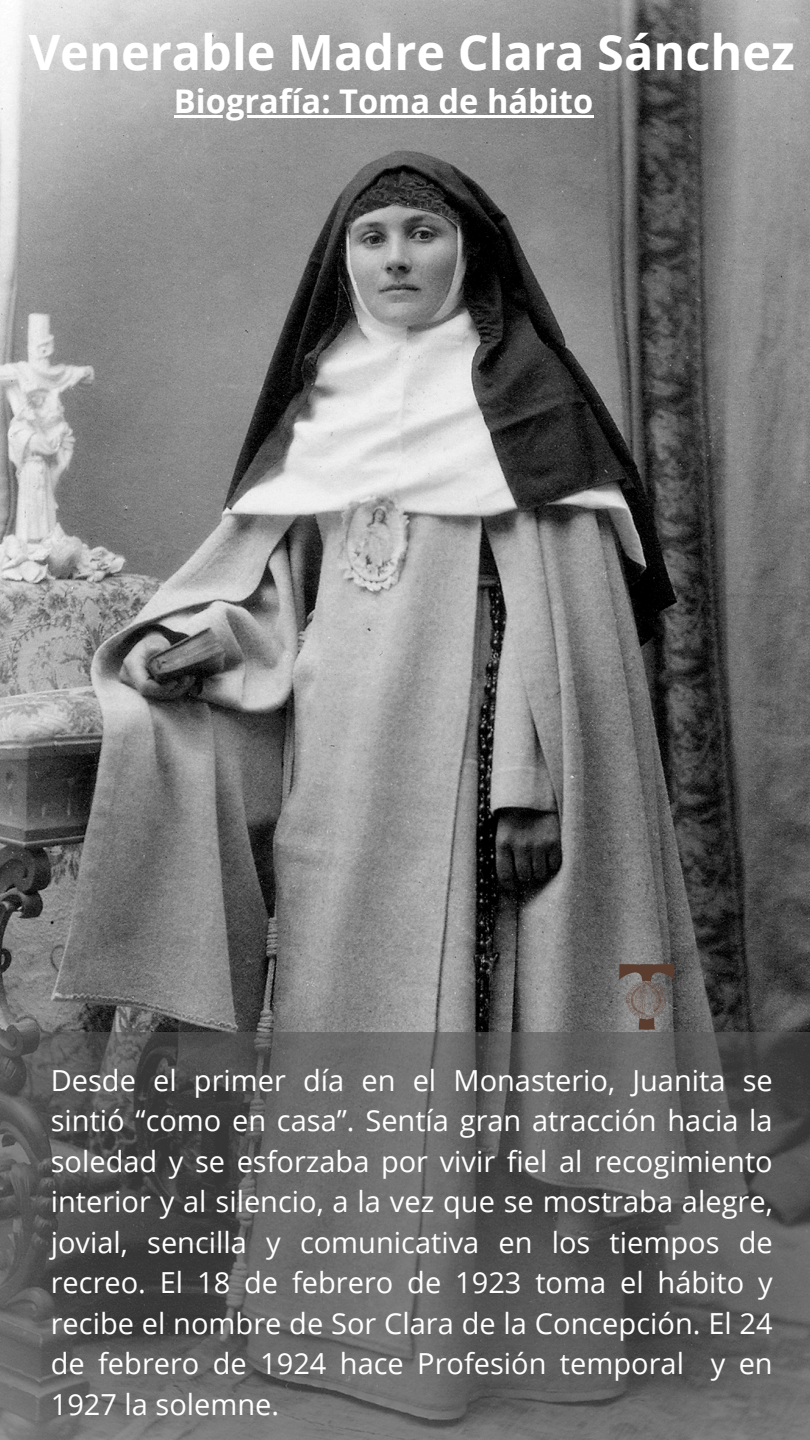
<style>
.page{position:relative;width:810px;height:1440px;background:#fff}
.page>*{position:absolute;margin:0;border:0;box-sizing:border-box;transform-origin:0 0}
.t1{font:700 48.7px "Open Sans";color:#fff}
.t2{font:700 32.7px "Open Sans";color:#fff}
.t3{font:29px/40.5px "Open Sans";color:#fff;text-align:justify}
</style>
<div class="page">
<img style="left:0;top:0;width:810px;height:1440px">
<svg style="left:0;top:1033px;width:809px;height:407px;background:#5c5c5c"></svg>
<hr style="left:174px;top:115px;width:419px;height:3px;background:#fff">
<img style="left:618px;top:962px;width:57px;height:71px">
<p class="t1" style="left:29px;top:18px;width:768px">Venerable Madre Clara Sánchez</p>
<h2 class="t2" style="left:174px;top:78px;width:421px">Biografía: Toma de hábito</h2>
<h1 class="t3" style="left:51px;top:1059px;width:724px">Desde el primer día en el Monasterio, Juanita se sintió “como en casa”. Sentía gran atracción hacia la soledad y se esforzaba por vivir fiel al recogimiento interior y al silencio, a la vez que se mostraba alegre, jovial, sencilla y comunicativa en los tiempos de recreo. El 18 de febrero de 1923 toma el hábito y recibe el nombre de Sor Clara de la Concepción. El 24 de febrero de 1924 hace Profesión temporal y en 1927 la solemne.</h1>
</div>
